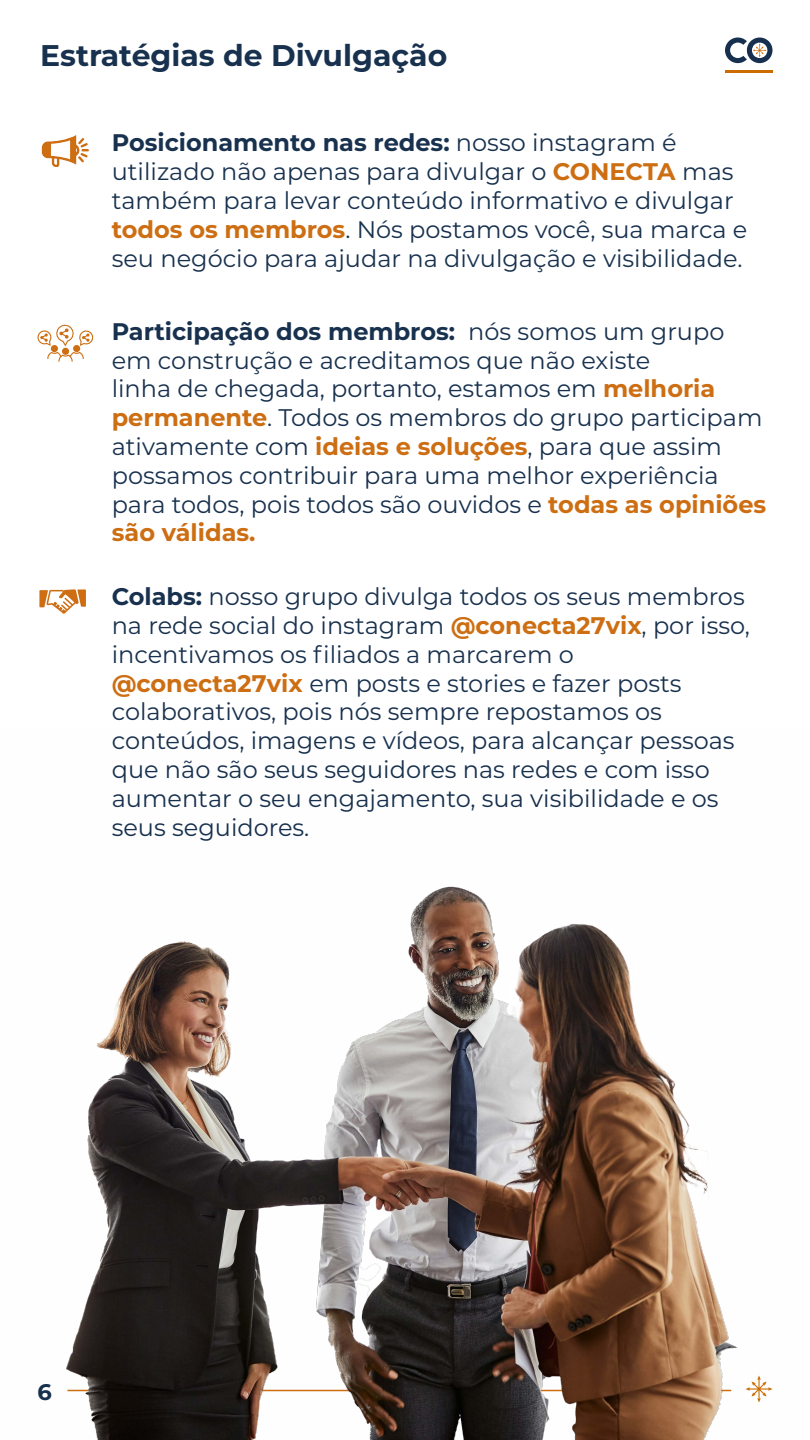
<style>
.page{position:relative;width:810px;height:1440px;background:#fff}
.page>*{position:absolute;margin:0;border:0;box-sizing:border-box;transform-origin:0 0}
.t1{font:700 29.85px "Montserrat";color:#18314e}
.t2{font:24px/28.8px "Montserrat";color:#18314e}
.t3{font:700 22.5px "Montserrat";color:#18314e}
.s1{font-weight:700}
.s2{font-weight:700;color:#cd6e13}
</style>
<div class="page">
<svg style="left:725px;top:37px;width:48px;height:26px"></svg>
<hr style="left:725px;top:70px;width:47px;height:2px;background:#cc6b00">
<svg style="left:39px;top:589px;width:47px;height:25px"></svg>
<svg style="left:38px;top:324px;width:56px;height:22px"></svg>
<div style="left:62px;top:348px;width:7px;height:7px;background:#cd6e13;border-radius:50%"></div>
<div style="left:51px;top:345px;width:7px;height:7px;background:#cd6e13;border-radius:50%"></div>
<div style="left:73px;top:345px;width:7px;height:7px;background:#cd6e13;border-radius:50%"></div>
<svg style="left:47px;top:352px;width:37px;height:10px"></svg>
<svg style="left:41px;top:135px;width:48px;height:32px"></svg>
<img style="left:66px;top:886px;width:707px;height:554px">
<p class="t1" style="left:40px;top:34px;width:409px">Estratégias de Divulgação</p>
<p class="t2" style="left:112px;top:128px;width:637px"><span class="s1">Posicionamento nas redes:</span> nosso instagram é utilizado não apenas para divulgar o <span class="s2">CONECTA</span> mas também para levar conteúdo informativo e divulgar <span class="s2">todos os membros</span>. Nós postamos você, sua marca e seu negócio para ajudar na divulgação e visibilidade.</p>
<p class="t2" style="left:112px;top:316px;width:656px"><span class="s1">Participação dos membros:</span> nós somos um grupo em construção e acreditamos que não existe<br>linha de chegada, portanto, estamos em <span class="s2">melhoria permanente</span>. Todos os membros do grupo participam ativamente com <span class="s2">ideias e soluções</span>, para que assim possamos contribuir para uma melhor experiência para todos, pois todos são ouvidos e <span class="s2">todas as opiniões são válidas.</span></p>
<p class="t2" style="left:112px;top:581px;width:640px"><span class="s1">Colabs:</span> nosso grupo divulga todos os seus membros na rede social do instagram <span class="s2">@conecta27vix</span>, por isso, incentivamos os filiados a marcarem o <span class="s2">@conecta27vix</span> em posts e stories e fazer posts colaborativos, pois nós sempre repostamos os conteúdos, imagens e vídeos, para alcançar pessoas que não são seus seguidores nas redes e com isso aumentar o seu engajamento, sua visibilidade e os seus seguidores.</p>
<p class="t3" style="left:38px;top:1376px;width:16px">6</p>
</div>
